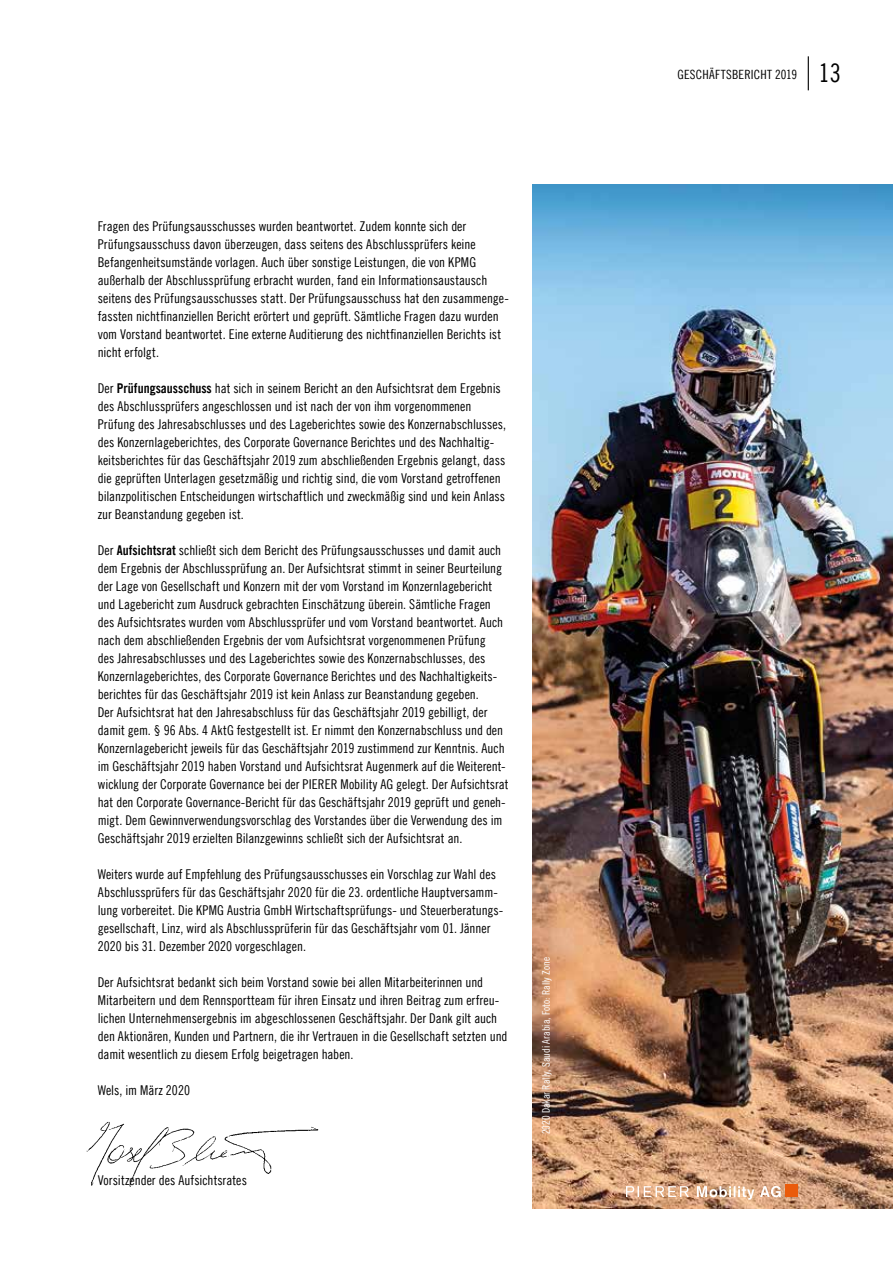
<style>
.page{position:relative;width:893px;height:1263px;background:#fff}
.page>*{position:absolute;margin:0;border:0;box-sizing:border-box;transform-origin:0 0}
.t1{font:13.5px/18px "Trade Gothic LT Com Cn 18";color:#000}
.t2{font:12.75px "Trade Gothic LT Com Cn 18";letter-spacing:.02em;color:#000}
.t3{font:10.5px "Trade Gothic LT Com Cn 18";color:#fff}
.s1{font-family:"Trade Gothic LT Com Bd Cn 20"}
.s2{font-size:25.5px}
</style>
<div class="page">
<hr style="left:808px;top:56px;width:1px;height:34px;background:#000">
<img style="left:533px;top:185px;width:360px;height:1023px">
<img style="left:86px;top:1121px;width:233px;height:66px">
<svg style="left:626px;top:1186px;width:155px;height:14px;background:#dfba9f"></svg>
<div style="left:786px;top:1185px;width:12px;height:12px;background:#ea5b0b"></div>
<p class="t1" style="left:98px;top:217px;width:413px">Fragen des Prüfungsausschusses wurden beantwortet. Zudem konnte sich der Prüfungsausschuss davon überzeugen, dass seitens des Abschlussprüfers keine Befangenheitsumstände vorlagen. Auch über sonstige Leistungen, die von KPMG außerhalb der Abschlussprüfung erbracht wurden, fand ein Informationsaustausch seitens des Prüfungsausschusses statt. Der Prüfungsausschuss hat den zusammenge&shy;fassten nichtfinanziellen Bericht erörtert und geprüft. Sämtliche Fragen dazu wurden vom Vorstand beantwortet. Eine externe Auditierung des nichtfinanziellen Berichts ist nicht erfolgt.</p>
<p class="t1" style="left:98px;top:379px;width:410px">Der <span class="s1">Prüfungsausschuss</span> hat sich in seinem Bericht an den Aufsichtsrat dem Ergebnis des Abschlussprüfers angeschlossen und ist nach der von ihm vorgenommenen Prüfung des Jahresabschlusses und des Lageberichtes sowie des Konzernabschlusses, des Konzernlageberichtes, des Corporate Governance Berichtes und des Nachhaltig&shy;keitsberichtes für das Geschäftsjahr 2019 zum abschließenden Ergebnis gelangt, dass die geprüften Unterlagen gesetzmäßig und richtig sind, die vom Vorstand getroffenen bilanzpolitischen Entscheidungen wirtschaftlich und zweckmäßig sind und kein Anlass zur Beanstandung gegeben ist.</p>
<p class="t1" style="left:98px;top:541px;width:412px">Der <span class="s1">Aufsichtsrat</span> schließt sich dem Bericht des Prüfungsausschusses und damit auch dem Ergebnis der Abschlussprüfung an. Der Aufsichtsrat stimmt in seiner Beurteilung der Lage von Gesellschaft und Konzern mit der vom Vorstand im Konzernlagebericht und Lagebericht zum Ausdruck gebrachten Einschätzung überein. Sämtliche Fragen des Aufsichtsrates wurden vom Abschlussprüfer und vom Vorstand beantwortet. Auch nach dem abschließenden Ergebnis der vom Aufsichtsrat vorgenommenen Prüfung<br>des Jahresabschlusses und des Lageberichtes sowie des Konzernabschlusses, des Konzernlageberichtes, des Corporate Governance Berichtes und des Nachhaltigkeits&shy;berichtes für das Geschäftsjahr 2019 ist kein Anlass zur Beanstandung gegeben.<br>Der Aufsichtsrat hat den Jahresabschluss für das Geschäftsjahr 2019 gebilligt, der damit gem. § 96 Abs. 4 AktG festgestellt ist. Er nimmt den Konzernabschluss und den Konzernlagebericht jeweils für das Geschäftsjahr 2019 zustimmend zur Kenntnis. Auch im Geschäftsjahr 2019 haben Vorstand und Aufsichtsrat Augenmerk auf die Weiterent&shy;wicklung der Corporate Governance bei der PIERER Mobility AG gelegt. Der Aufsichtsrat hat den Corporate Governance-Bericht für das Geschäftsjahr 2019 geprüft und geneh&shy;migt. Dem Gewinnverwendungsvorschlag des Vorstandes über die Verwendung des im Geschäftsjahr 2019 erzielten Bilanzgewinns schließt sich der Aufsichtsrat an.</p>
<p class="t1" style="left:98px;top:865px;width:407px">Weiters wurde auf Empfehlung des Prüfungsausschusses ein Vorschlag zur Wahl des Abschlussprüfers für das Geschäftsjahr 2020 für die 23. ordentliche Hauptversamm&shy;lung vorbereitet. Die KPMG Austria GmbH Wirtschaftsprüfungs- und Steuerberatungs&shy;gesellschaft, Linz, wird als Abschlussprüferin für das Geschäftsjahr vom 01. Jänner 2020 bis 31. Dezember 2020 vorgeschlagen.</p>
<p class="t1" style="left:98px;top:973px;width:411px">Der Aufsichtsrat bedankt sich beim Vorstand sowie bei allen Mitarbeiterinnen und Mitarbeitern und dem Rennsportteam für ihren Einsatz und ihren Beitrag zum erfreu&shy;lichen Unternehmensergebnis im abgeschlossenen Geschäftsjahr. Der Dank gilt auch den Aktionären, Kunden und Partnern, die ihr Vertrauen in die Gesellschaft setzten und damit wesentlich zu diesem Erfolg beigetragen haben.</p>
<p class="t1" style="left:98px;top:1080px;width:94px">Wels, im März 2020</p>
<p class="t1" style="left:98px;top:1171px;width:151px">Vorsitzender des Aufsichtsrates</p>
<p class="t3" style="left:540px;top:1134px;width:179px;rotate:-90deg">2020 Dakar Rally, Saudi Arabia, Foto: Rally Zone</p>
<p class="t2" style="left:677px;top:67px;width:165px">GESCHÄFTSBERICHT 2019 <span class="s2">13</span></p>
</div>
